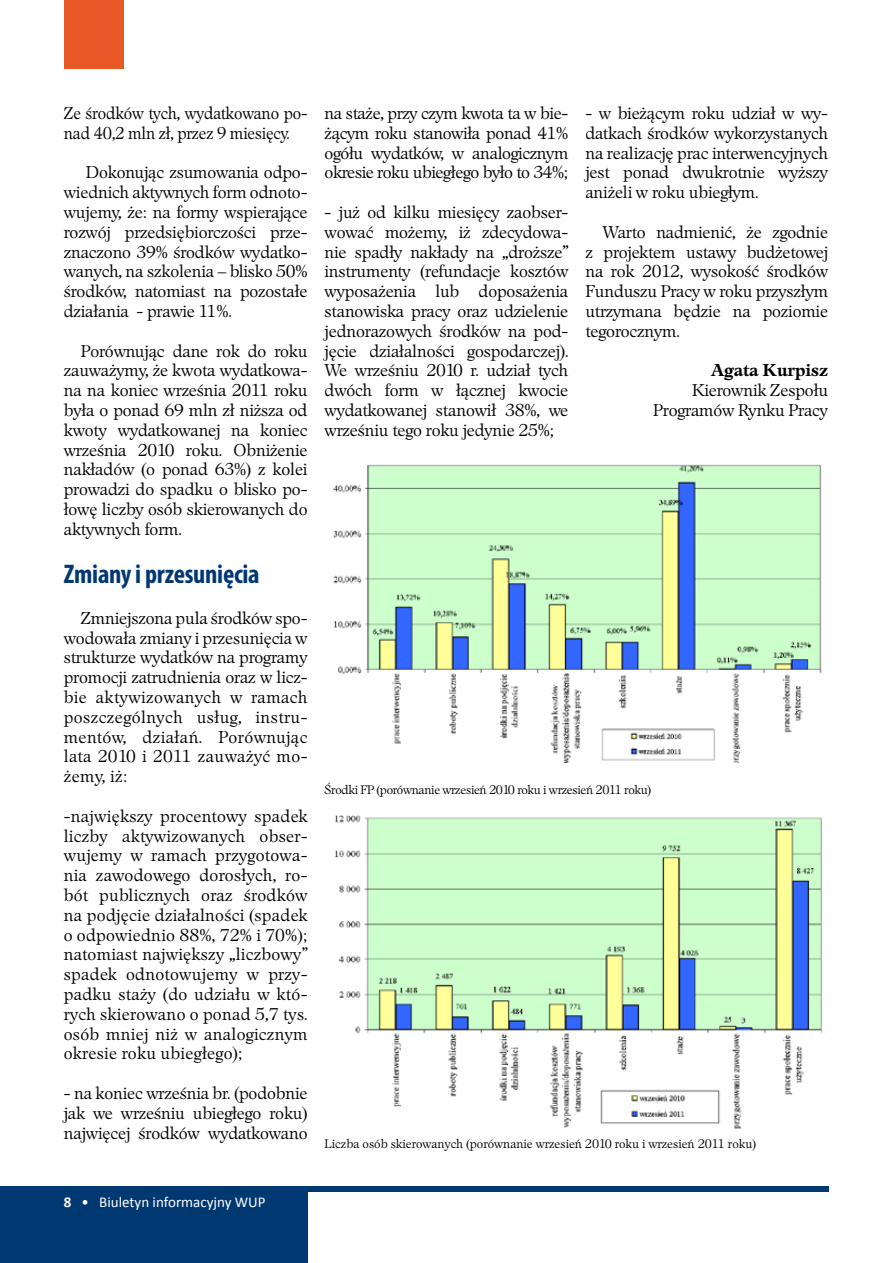
<style>
.page{position:relative;width:893px;height:1263px;background:#fff}
.page>*{position:absolute;margin:0;border:0;box-sizing:border-box;transform-origin:0 0}
.t1{font:700 condensed 27px "Myriad Pro";letter-spacing:-.01em;color:#003871}
.t2{font:16.5px/19.8px "EFN Nissan OT";letter-spacing:-.01em;color:#000;text-align:justify}
.t3{font:16.5px/19.8px "EFN Nissan OT";letter-spacing:-.01em;color:#000;scale:.95 1}
.t4{font:700 16.5px "EFN Nissan OT";letter-spacing:-.01em;color:#000}
.t5{font:15px "Calibri";color:#fff}
.t6{font:12px "EFN Nissan OT";color:#000}
.t7{font:12px "EFN Nissan OT";letter-spacing:-.025em;color:#000}
.s1{font-weight:700}
</style>
<div class="page">
<div style="left:0;top:1186px;width:308px;height:77px;background:#003871"></div>
<div style="left:286px;top:1186px;width:543px;height:6px;background:#003871"></div>
<div style="left:64px;top:0;width:60px;height:69px;background:#e85925"></div>
<img style="left:334px;top:815px;width:489px;height:314px">
<img style="left:332px;top:464px;width:490px;height:298px">
<p class="t3" style="left:64px;top:104px;width:258px">Ze środków tych, wydatkowano po&shy;nad 40,2 mln zł, przez 9 miesięcy.</p>
<p class="t2" style="left:64px;top:163px;width:245px;text-indent:22px">Dokonując zsumowania odpo&shy;wiednich aktywnych form odnoto&shy;wujemy, że: na formy wspierające rozwój przedsiębiorczości prze&shy;znaczono 39% środków wydatko&shy;wanych, na szkolenia – blisko 50% środków, natomiast na pozostałe działania - prawie 11%.</p>
<p class="t2" style="left:64px;top:341px;width:245px;text-indent:17px">Porównując dane rok do roku zauważymy, że kwota wydatkowa&shy;na na koniec września 2011 roku była o ponad 69 mln zł niższa od kwoty wydatkowanej na koniec września 2010 roku. Obniżenie nakładów (o ponad 63%) z kolei prowadzi do spadku o blisko po&shy;łowę liczby osób skierowanych do aktywnych form.</p>
<h1 class="t1" style="left:64px;top:558px;width:197px">Zmiany i przesunięcia</h1>
<p class="t2" style="left:64px;top:608px;width:245px;text-indent:17px">Zmniejszona pula środków spo&shy;wodowała zmiany i przesunięcia w strukturze wydatków na programy promocji zatrudnienia oraz w licz&shy;bie aktywizowanych w ramach poszczególnych usług, instru&shy;mentów, działań. Porównując lata 2010 i 2011 zauważyć mo&shy;żemy, iż:</p>
<p class="t2" style="left:64px;top:806px;width:245px">-największy procentowy spadek liczby aktywizowanych obser&shy;wujemy w ramach przygotowa&shy;nia zawodowego dorosłych, ro&shy;bót publicznych oraz środków na podjęcie działalności (spadek o odpowiednio 88%, 72% i 70%); natomiast największy „liczbowy” spadek odnotowujemy w przy&shy;padku staży (do udziału w któ&shy;rych skierowano o ponad 5,7 tys. osób mniej niż w analogicznym okresie roku ubiegłego);</p>
<p class="t2" style="left:64px;top:1083px;width:245px">- na koniec września br. (podobnie jak we wrześniu ubiegłego roku) najwięcej środków wydatkowano</p>
<p class="t2" style="left:325px;top:104px;width:245px">na staże, przy czym kwota ta w bie&shy;żącym roku stanowiła ponad 41% ogółu wydatków, w analogicznym okresie roku ubiegłego było to 34%;</p>
<p class="t2" style="left:325px;top:203px;width:245px">- już od kilku miesięcy zaobser&shy;wować możemy, iż zdecydowa&shy;nie spadły nakłady na „droższe” instrumenty (refundacje kosztów wyposażenia lub doposażenia stanowiska pracy oraz udzielenie jednorazowych środków na pod&shy;jęcie działalności gospodarczej).<br>We wrześniu 2010 r. udział tych dwóch form w łącznej kwocie wydatkowanej stanowił 38%, we wrześniu tego roku jedynie 25%;</p>
<p class="t2" style="left:585px;top:104px;width:244px">- w bieżącym roku udział w wy&shy;datkach środków wykorzystanych na realizację prac interwencyjnych jest ponad dwukrotnie wyższy aniżeli w roku ubiegłym.</p>
<p class="t2" style="left:585px;top:222px;width:244px;text-indent:17px">Warto nadmienić, że zgodnie z projektem ustawy budżetowej na rok 2012, wysokość środków Funduszu Pracy w roku przyszłym utrzymana będzie na poziomie tegorocznym.</p>
<p class="t4" style="left:711px;top:360px;width:119px">Agata Kurpisz</p>
<p class="t2" style="left:653px;top:381px;width:176px;text-align:right">Kierownik Zespołu<br>Programów Rynku Pracy</p>
<p class="t7" style="left:325px;top:782px;width:328px">Środki FP (porównanie wrzesień 2010 roku i wrzesień 2011 roku)</p>
<p class="t6" style="left:325px;top:1137px;width:433px">Liczba osób skierowanych (porównanie wrzesień 2010 roku i wrzesień 2011 roku)</p>
<p class="t5" style="left:64px;top:1192px;width:203px"><span class="s1">8</span> • Biuletyn informacyjny WUP</p>
</div>
